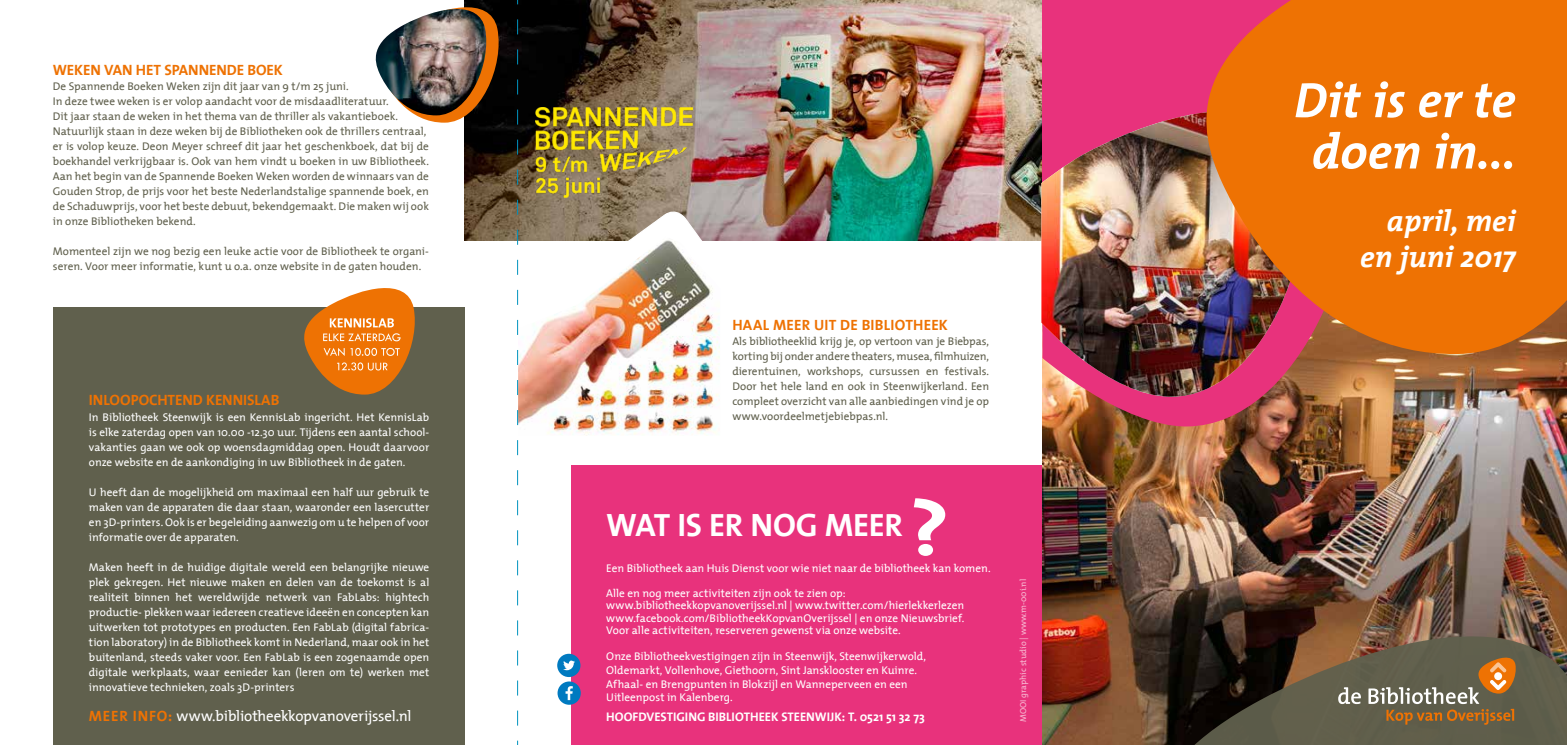
<style>
.page{position:relative;width:1567px;height:745px;background:#fff}
.page>*{position:absolute;margin:0;border:0;box-sizing:border-box;transform-origin:0 0}
.t1{font:italic 700 50px/51.2px "The Mix";color:#fff;text-align:center}
.t2{font:700 32.5px "The Mix";letter-spacing:-.01em;color:#fff}
.t3{font:italic 700 30px/36px "The Mix";color:#fff;text-align:right}
.t4{font:700 15px "The Mix";letter-spacing:-.005em;color:#ee7203}
.t5{font:15px "The Mix";letter-spacing:-.015em;color:#fff}
.t6{font:700 12.5px "The Mix";color:#fff}
.t7{font:11.25px/15px "The Mix";color:#fff;text-align:justify}
.t8{font:11.25px/15px "The Mix";color:#60604d}
.t9{font:8.75px "The Mix";color:#fff}
.s1{color:#60604d}
.s2{font-weight:700;color:#ee7203}
</style>
<div class="page">
<img style="left:464px;top:0;width:578px;height:240px">
<div style="left:570px;top:465px;width:495px;height:279px;background:#e8327c"></div>
<svg style="left:576px;top:206px;width:173px;height:35px"></svg>
<img style="left:1042px;top:355px;width:524px;height:389px">
<img style="left:518px;top:236px;width:202px;height:199px">
<div style="left:1042px;top:0;width:524px;height:255px;background:#e8327c"></div>
<img style="left:1042px;top:355px;width:330px;height:72px">
<svg style="left:1041px;top:79px;width:278px;height:318px"></svg>
<img style="left:1041px;top:111px;width:264px;height:286px">
<svg style="left:1183px;top:0;width:383px;height:355px;background:#df6b15"></svg>
<svg style="left:1146px;top:634px;width:420px;height:110px;background:#594e3b"></svg>
<img style="left:535px;top:108px;width:157px;height:90px">
<svg style="left:913px;top:498px;width:32px;height:57px"></svg>
<div style="left:53px;top:307px;width:412px;height:437px;background:#60604d"></div>
<svg style="left:417px;top:0;width:87px;height:123px"></svg>
<img style="left:375px;top:9px;width:112px;height:107px">
<svg style="left:304px;top:288px;width:111px;height:106px"></svg>
<div style="left:557px;top:653px;width:23px;height:23px;background:#007ac0;border-radius:50%"></div>
<div style="left:557px;top:681px;width:23px;height:23px;background:#007ac0;border-radius:50%"></div>
<svg style="left:563px;top:660px;width:12px;height:9px"></svg>
<svg style="left:565px;top:686px;width:7px;height:13px"></svg>
<svg style="left:517px;top:0;width:1px;height:744px"></svg>
<h3 class="t4" style="left:53px;top:57px;width:92px">WEKEN VAN HET</h3>
<h3 class="t4" style="left:164px;top:57px;width:25px">SPANNEN</h3>
<h3 class="t4" style="left:227px;top:57px;width:57px">DEBOEK</h3>
<p class="t8" style="left:53px;top:78px;width:377px">De Spannende Boeken Weken zijn dit jaar van 9 t/m 25 juni.<br>In deze twee weken is er volop aandacht voor de misdaadliteratuur.<br>Dit jaar staan de weken in het thema van de thriller als vakantieboek.<br>Natuurlijk staan in deze weken bij de Bibliotheken ook de thrillers centraal, er is volop keuze. Deon Meyer schreef dit jaar het geschenkboek, dat bij de boekhandel verkrijgbaar is. Ook van hem vindt u boeken in uw Bibliotheek.<br>Aan het begin van de Spannende Boeken Weken worden de winnaars van de Gouden Strop, de prijs voor het beste Nederlandstalige spannende boek, en de Schaduwprijs, voor het beste debuut, bekendgemaakt. Die maken wij ook in onze Bibliotheken bekend.</p>
<p class="t8" style="left:53px;top:243px;width:377px">Momenteel zijn we nog bezig een leuke actie voor de Bibliotheek te organi&shy;seren. Voor meer informatie, kunt u o.a. onze website in de gaten houden.</p>
<h3 class="t4" style="left:89px;top:387px;width:78px">INLOOPOCHTEN</h3>
<h3 class="t4" style="left:193px;top:387px;width:23px">D KENNISLAB</h3>
<p class="t7" style="left:89px;top:408px;width:342px">In Bibliotheek Steenwijk is een KennisLab ingericht. Het KennisLab is elke zaterdag open van 10.00 -12.30 uur. Tijdens een aantal school&shy;vakanties gaan we ook op woensdagmiddag open. Houdt daarvoor onze website en de aankondiging in uw Bibliotheek in de gaten.</p>
<p class="t7" style="left:89px;top:483px;width:342px">U heeft dan de mogelijkheid om maximaal een half uur gebruik te maken van de apparaten die daar staan, waaronder een lasercutter en 3D-printers. Ook is er begeleiding aanwezig om u te helpen of voor informatie over de apparaten.</p>
<p class="t7" style="left:89px;top:558px;width:342px">Maken heeft in de huidige digitale wereld een belangrijke nieuwe plek gekregen. Het nieuwe maken en delen van de toekomst is al realiteit binnen het wereldwijde netwerk van FabLabs: hightech productie- plekken waar iedereen creatieve ideeën en concepten kan uitwerken tot prototypes en producten. Een FabLab (digital fabrica&shy;tion laboratory) in de Bibliotheek komt in Nederland, maar ook in het buitenland, steeds vaker voor. Een FabLab is een zogenaamde open digitale werkplaats, waar eenieder kan (leren om te) werken met innovatieve technieken, zoals 3D-printers <span class="s1">en lasercutters.</span></p>
<h3 class="t5" style="left:89px;top:702px;width:324px"><span class="s2">MEER INF O:</span> www.bibliotheekkopvanoverijssel.nl</h3>
<h3 class="t4" style="left:732px;top:312px;width:51px">HAAL MEER</h3>
<h3 class="t4" style="left:814px;top:312px;width:86px">UIT DE BIBLIOTHEE</h3>
<h3 class="t4" style="left:938px;top:312px;width:10px">K</h3>
<p class="t8" style="left:732px;top:333px;width:258px;text-align:justify">Als bibliotheeklid krijg je, op vertoon van je Biebpas, korting bij onder andere theaters, musea, filmhuizen, dierentuinen, workshops, cursussen en festivals.<br>Door het hele land en ook in Steenwijkerland. Een compleet overzicht van alle aanbiedingen vind je op www.voordeelmetjebiebpas.nl.</p>
<h2 class="t2" style="left:606px;top:498px;width:298px">WAT IS ER NOG MEER</h2>
<p class="t7" style="left:606px;top:560px;width:386px">Een Bibliotheek aan Huis Dienst voor wie niet naar de bibliotheek kan komen.</p>
<p class="t7" style="left:606px;top:586px;width:359px;line-height:12.5px;text-align:left">Alle en nog meer activiteiten zijn ook te zien op: www.bibliotheekkopvanoverijssel.nl | www.twitter.com/hierlekkerlezen www.facebook.com/BibliotheekKopvanOverijssel | en onze Nieuwsbrief.<br>Voor alle activiteiten, reserveren gewenst via onze website.</p>
<p class="t7" style="left:606px;top:649px;width:321px;line-height:13.5px;text-align:left">Onze Bibliotheekvestigingen zijn in Steenwijk, Steenwijkerwold, Oldemarkt, Vollenhove, Giethoorn, Sint Jansklooster en Kuinre.<br>Afhaal- en Brengpunten in Blokzijl en Wanneperveen en een Uitleenpost in Kalenberg.</p>
<p class="t6" style="left:606px;top:705px;width:56px">HOOFDVESTIGING</p>
<p class="t6" style="left:708px;top:705px;width:31px">BIBLIOTHEE</p>
<p class="t6" style="left:771px;top:705px;width:25px">K STEENWI</p>
<p class="t6" style="left:830px;top:705px;width:96px">JK: T. 0521 51 32 73</p>
<p class="t9" style="left:1015px;top:721px;width:144px;rotate:-90deg">MOOI graphic studio | www.m-00i.nl</p>
<h1 class="t1" style="left:1293px;top:73px;width:223px">Dit is er te doen in...</h1>
<h3 class="t3" style="left:1359px;top:202px;width:157px">april, mei en juni 2017</h3>
</div>
